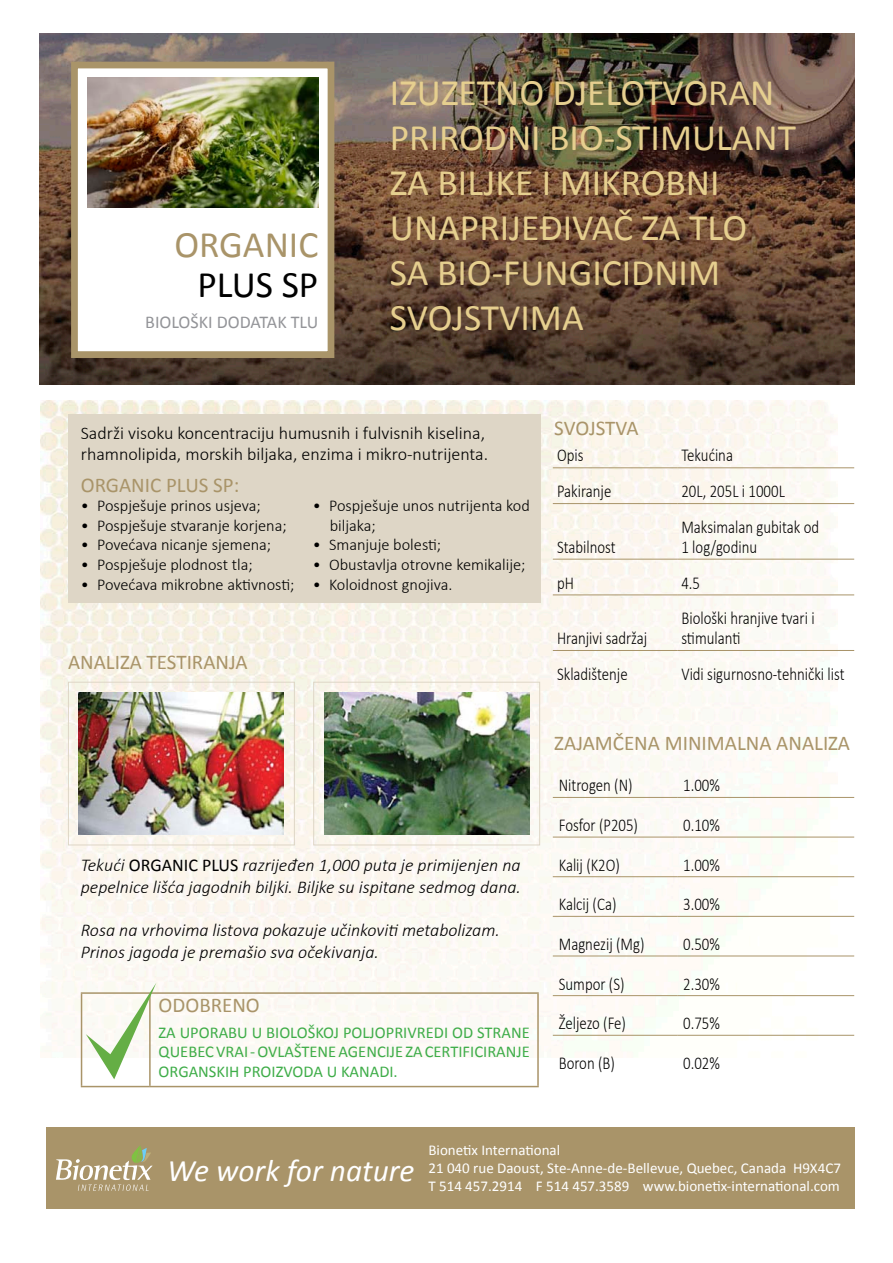
<style>
.page{position:relative;width:893px;height:1263px;background:#fff}
.page>*{position:absolute;margin:0;border:0;box-sizing:border-box;transform-origin:0 0}
.t1{font:37.5px/45px "Calibri";color:#e6cf8f}
.t2{font:37.5px "Calibri";color:#a99469}
.t3{font:37.5px "Calibri";color:#000}
.t4{font:italic 31.35px "Calibri";color:#fff}
.t5{font:21px "Calibri";color:#a99469}
.t6{font:300 18.15px/19.8px "Calibri";color:#000;scale:.82 1}
.t7{font:italic 300 18px/21.6px "Calibri";color:#000}
.t8{font:300 18px/21.6px "Calibri";color:#000}
.t9{font:18px "Calibri";color:#939498}
.t10{font:300 16.5px/19.8px "Calibri";color:#000}
.t11{font:16.5px/19.8px "Calibri";color:#3fad49;text-align:justify}
.t12{font:15px/18px "Calibri";color:#fff}
.s1{font-weight:400;font-style:normal}
</style>
<div class="page">
<img style="left:40px;top:400px;width:798px;height:657px">
<img style="left:40px;top:33px;width:814px;height:352px">
<div style="left:68px;top:414px;width:472px;height:188px;background:#ded6c6"></div>
<div style="left:46px;top:1128px;width:808px;height:81px;background:#a99469"></div>
<div style="left:71px;top:62px;width:263px;height:296px;background:#fff;border:7px solid #a99469"></div>
<img style="left:87px;top:78px;width:231px;height:129px">
<svg style="left:56px;top:1146px;width:97px;height:45px"></svg>
<hr style="left:81px;top:992px;width:69px;height:2px;background:#a99469">
<hr style="left:81px;top:994px;width:1px;height:92px;background:#a99469">
<hr style="left:150px;top:992px;width:389px;height:2px;background:#a99469">
<hr style="left:149px;top:994px;width:2px;height:92px;background:#a99469">
<hr style="left:537px;top:994px;width:2px;height:92px;background:#a99469">
<hr style="left:81px;top:1086px;width:69px;height:1px;background:#a99469">
<hr style="left:150px;top:1086px;width:389px;height:1px;background:#a99469">
<hr style="left:553px;top:467px;width:124px;height:1px;background:#a99469">
<hr style="left:677px;top:467px;width:177px;height:1px;background:#a99469">
<hr style="left:553px;top:503px;width:124px;height:1px;background:#a99469">
<hr style="left:677px;top:503px;width:177px;height:1px;background:#a99469">
<hr style="left:553px;top:559px;width:124px;height:1px;background:#a99469">
<hr style="left:677px;top:559px;width:177px;height:1px;background:#a99469">
<hr style="left:553px;top:594px;width:124px;height:1px;background:#a99469">
<hr style="left:677px;top:594px;width:177px;height:1px;background:#a99469">
<hr style="left:553px;top:650px;width:124px;height:1px;background:#a99469">
<hr style="left:677px;top:650px;width:177px;height:1px;background:#a99469">
<hr style="left:553px;top:797px;width:124px;height:1px;background:#a99469">
<hr style="left:677px;top:797px;width:177px;height:1px;background:#a99469">
<hr style="left:553px;top:837px;width:124px;height:1px;background:#a99469">
<hr style="left:677px;top:837px;width:177px;height:1px;background:#a99469">
<hr style="left:553px;top:876px;width:124px;height:1px;background:#a99469">
<hr style="left:677px;top:876px;width:177px;height:1px;background:#a99469">
<hr style="left:553px;top:916px;width:124px;height:1px;background:#a99469">
<hr style="left:677px;top:916px;width:177px;height:1px;background:#a99469">
<hr style="left:553px;top:956px;width:124px;height:1px;background:#a99469">
<hr style="left:677px;top:956px;width:177px;height:1px;background:#a99469">
<hr style="left:553px;top:995px;width:124px;height:1px;background:#a99469">
<hr style="left:677px;top:995px;width:177px;height:1px;background:#a99469">
<hr style="left:553px;top:1035px;width:124px;height:1px;background:#a99469">
<hr style="left:677px;top:1035px;width:177px;height:1px;background:#a99469">
<div style="left:68px;top:682px;width:227px;height:163px;border:1px solid #ded6c6"></div>
<img style="left:79px;top:692px;width:205px;height:143px">
<div style="left:313px;top:682px;width:227px;height:163px;border:1px solid #ded6c6"></div>
<img style="left:324px;top:692px;width:205px;height:143px">
<svg style="left:86px;top:983px;width:70px;height:96px"></svg>
<h1 class="t2" style="left:174px;top:221px;width:145px">ORGANIC</h1>
<h1 class="t3" style="left:198px;top:261px;width:122px">PLUS SP</h1>
<p class="t9" style="left:145px;top:310px;width:175px">BIOLOŠKI DODATAK TLU</p>
<h1 class="t1" style="left:390px;top:70px;width:408px">IZUZETNO DJELOTVORAN<br>PRIRODNI BIO-STIMULANT<br>ZA BILJKE I MIKROBNI<br>UNAPRIJEĐIVAČ ZA TLO<br>SA BIO-FUNGICIDNIM<br>SVOJSTVIMA</h1>
<p class="t8" style="left:81px;top:422px;width:409px">Sadrži visoku koncentraciju humusnih i fulvisnih kiselina, rhamnolipida, morskih biljaka, enzima i mikro-nutrijenta.</p>
<p class="t5" style="left:81px;top:472px;width:160px">ORGANIC PLUS SP:</p>
<p class="t10" style="left:81px;top:495px;width:181px">• Pospješuje prinos usjeva;</p>
<p class="t10" style="left:81px;top:515px;width:207px">• Pospješuje stvaranje korjena;</p>
<p class="t10" style="left:81px;top:535px;width:192px">• Povećava nicanje sjemena;</p>
<p class="t10" style="left:81px;top:555px;width:173px">• Pospješuje plodnost tla;</p>
<p class="t10" style="left:81px;top:574px;width:215px">• Povećava mikrobne aktivnosti;</p>
<p class="t10" style="left:330px;top:495px;width:202px;text-indent:-17px">• Pospješuje unos nutrijenta kod biljaka;</p>
<p class="t10" style="left:313px;top:535px;width:130px">• Smanjuje bolesti;</p>
<p class="t10" style="left:313px;top:555px;width:214px">• Obustavlja otrovne kemikalije;</p>
<p class="t10" style="left:313px;top:574px;width:141px">• Koloidnost gnojiva.</p>
<p class="t5" style="left:68px;top:649px;width:181px">ANALIZA TESTIRANJA</p>
<p class="t7" style="left:81px;top:854px;width:442px">Tekući <span class="s1">ORGANIC PLUS</span> razrijeđen 1,000 puta je primijenjen na pepelnice lišća jagodnih biljki. Biljke su ispitane sedmog dana.</p>
<p class="t7" style="left:81px;top:919px;width:421px">Rosa na vrhovima listova pokazuje učinkoviti metabolizam.<br>Prinos jagoda je premašio sva očekivanja.</p>
<p class="t5" style="left:159px;top:992px;width:103px">ODOBRENO</p>
<p class="t11" style="left:159px;top:1022px;width:373px">ZA UPORABU U BIOLOŠKOJ POLJOPRIVREDI OD STRANE QUEBEC VRAI - OVLAŠTENE AGENCIJE ZA CERTIFICIRANJE ORGANSKIH PROIZVODA U KANADI.</p>
<p class="t5" style="left:554px;top:414px;width:86px">SVOJSTVA</p>
<p class="t6" style="left:557px;top:447px;width:34px">Opis</p>
<p class="t6" style="left:681px;top:445px;width:64px">Tekućina</p>
<p class="t6" style="left:557px;top:483px;width:68px">Pakiranje</p>
<p class="t6" style="left:681px;top:481px;width:128px">20L, 205L i 1000L</p>
<p class="t6" style="left:557px;top:537px;width:73px">Stabilnost</p>
<p class="t6" style="left:681px;top:517px;width:169px">Maksimalan gubitak od<br>1 log/godinu</p>
<p class="t6" style="left:557px;top:574px;width:22px">pH</p>
<p class="t6" style="left:681px;top:572px;width:24px">4.5</p>
<p class="t6" style="left:557px;top:628px;width:111px">Hranjivi sadržaj</p>
<p class="t6" style="left:681px;top:608px;width:164px">Biološki hranjive tvari i stimulanti</p>
<p class="t6" style="left:557px;top:665px;width:88px">Skladištenje</p>
<p class="t6" style="left:681px;top:664px;width:200px">Vidi sigurnosno-tehnički list</p>
<p class="t5" style="left:554px;top:729px;width:297px">ZAJAMČENA MINIMALNA ANALIZA</p>
<p class="t6" style="left:559px;top:777px;width:92px">Nitrogen (N)</p>
<p class="t6" style="left:683px;top:775px;width:46px">1.00%</p>
<p class="t6" style="left:559px;top:815px;width:98px">Fosfor (P205)</p>
<p class="t6" style="left:683px;top:815px;width:46px">0.10%</p>
<p class="t6" style="left:559px;top:856px;width:76px">Kalij (K2O)</p>
<p class="t6" style="left:683px;top:855px;width:46px">1.00%</p>
<p class="t6" style="left:559px;top:894px;width:72px">Kalcij (Ca)</p>
<p class="t6" style="left:683px;top:894px;width:46px">3.00%</p>
<p class="t6" style="left:559px;top:934px;width:106px">Magnezij (Mg)</p>
<p class="t6" style="left:683px;top:934px;width:46px">0.50%</p>
<p class="t6" style="left:559px;top:973px;width:82px">Sumpor (S)</p>
<p class="t6" style="left:683px;top:973px;width:46px">2.30%</p>
<p class="t6" style="left:559px;top:1013px;width:84px">Željezo (Fe)</p>
<p class="t6" style="left:683px;top:1013px;width:46px">0.75%</p>
<p class="t6" style="left:559px;top:1054px;width:70px">Boron (B)</p>
<p class="t6" style="left:683px;top:1053px;width:46px">0.02%</p>
<h2 class="t4" style="left:167px;top:1159px;width:249px">We work for nature</h2>
<p class="t12" style="left:428px;top:1141px;width:414px">Bionetix International<br>21 040 rue Daoust, Ste-Anne-de-Bellevue, Quebec, Canada H9X4C7<br>T 514 457.2914 F 514 457.3589 www.bionetix-international.com</p>
</div>
